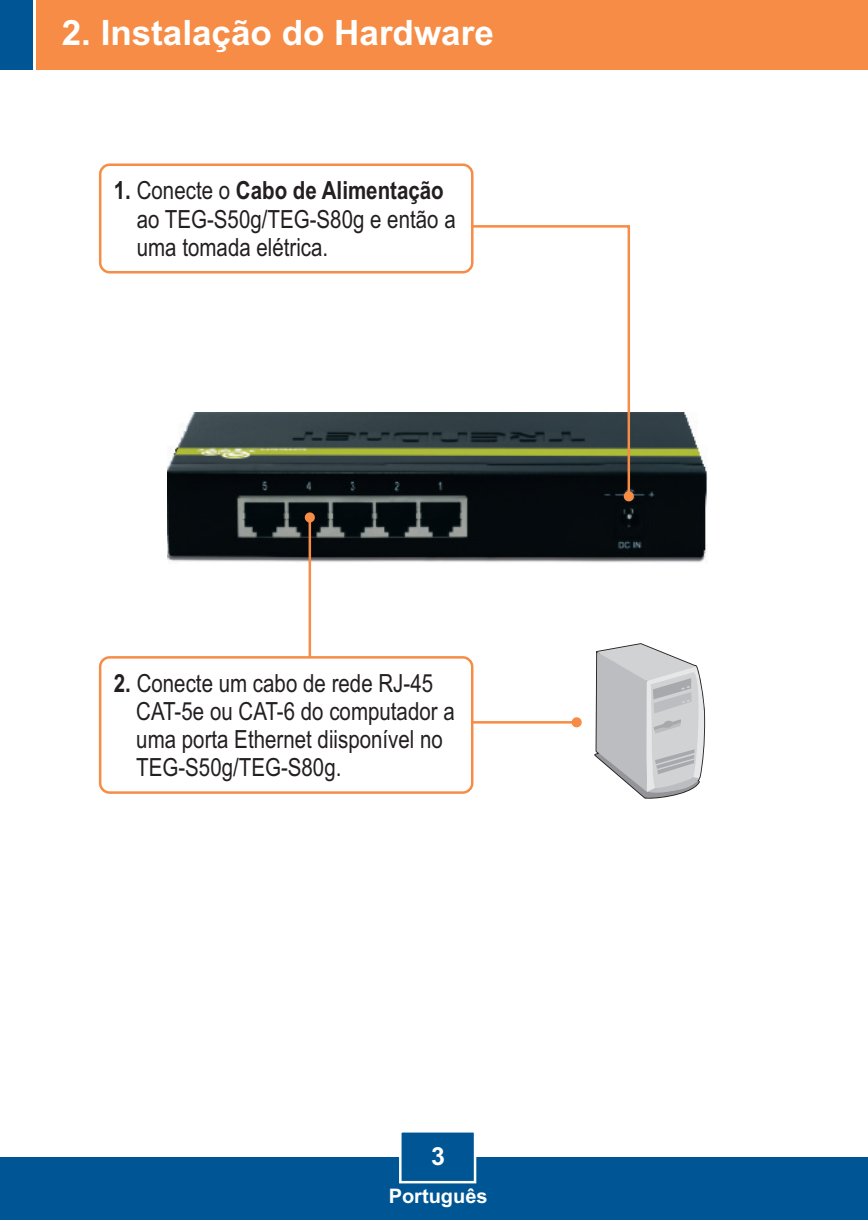
<style>
.page{position:relative;width:868px;height:1220px;background:#fff}
.page>*{position:absolute;margin:0;border:0;box-sizing:border-box;transform-origin:0 0}
.t1{font:700 35px "Arial";color:#fff}
.t2{font:25px/28.2px "Arial Narrow";color:#231f20}
.t3{font:700 25px "Arial";color:#fff}
.t4{font:700 20px "Arial";color:#fff}
.s1{font-weight:700}
</style>
<div class="page">
<img style="left:167px;top:412px;width:540px;height:151px">
<div style="left:0;top:1157px;width:867px;height:63px;background:#005595"></div>
<div style="left:36px;top:0;width:831px;height:70px;background:#f68c45"></div>
<div style="left:0;top:0;width:33px;height:70px;background:#005595"></div>
<svg style="left:399px;top:1132px;width:78px;height:52px"></svg>
<svg style="left:418px;top:225px;width:215px;height:276px"></svg>
<div style="left:99px;top:163px;width:374px;height:110px;background:#fff;border:3px solid #f68c45;border-radius:9px"></div>
<svg style="left:472px;top:643px;width:234px;height:156px"></svg>
<svg style="left:305px;top:512px;width:10px;height:144px"></svg>
<div style="left:99px;top:656px;width:374px;height:138px;background:#fff;border:3px solid #f68c45;border-radius:9px"></div>
<h1 class="t1" style="left:62px;top:20px;width:433px">2. Instalação do Hardware</h1>
<p class="t2" style="left:137px;top:179px;width:320px;text-indent:-23px"><span class="s1">1.</span> Conecte o <span class="s1">Cabo de Alimentação </span>ao TEG-S50g/TEG-S80g e então a uma tomada elétrica.</p>
<p class="t2" style="left:136px;top:671px;width:320px;text-indent:-22px"><span class="s1">2.</span> Conecte um cabo de rede RJ-45<br>CAT-5e ou CAT-6 do computador a uma porta Ethernet diisponível no<br>TEG-S50g/TEG-S80g.</p>
<p class="t3" style="left:431px;top:1147px;width:15px">3</p>
<p class="t4" style="left:388px;top:1188px;width:100px">Português</p>
</div>
